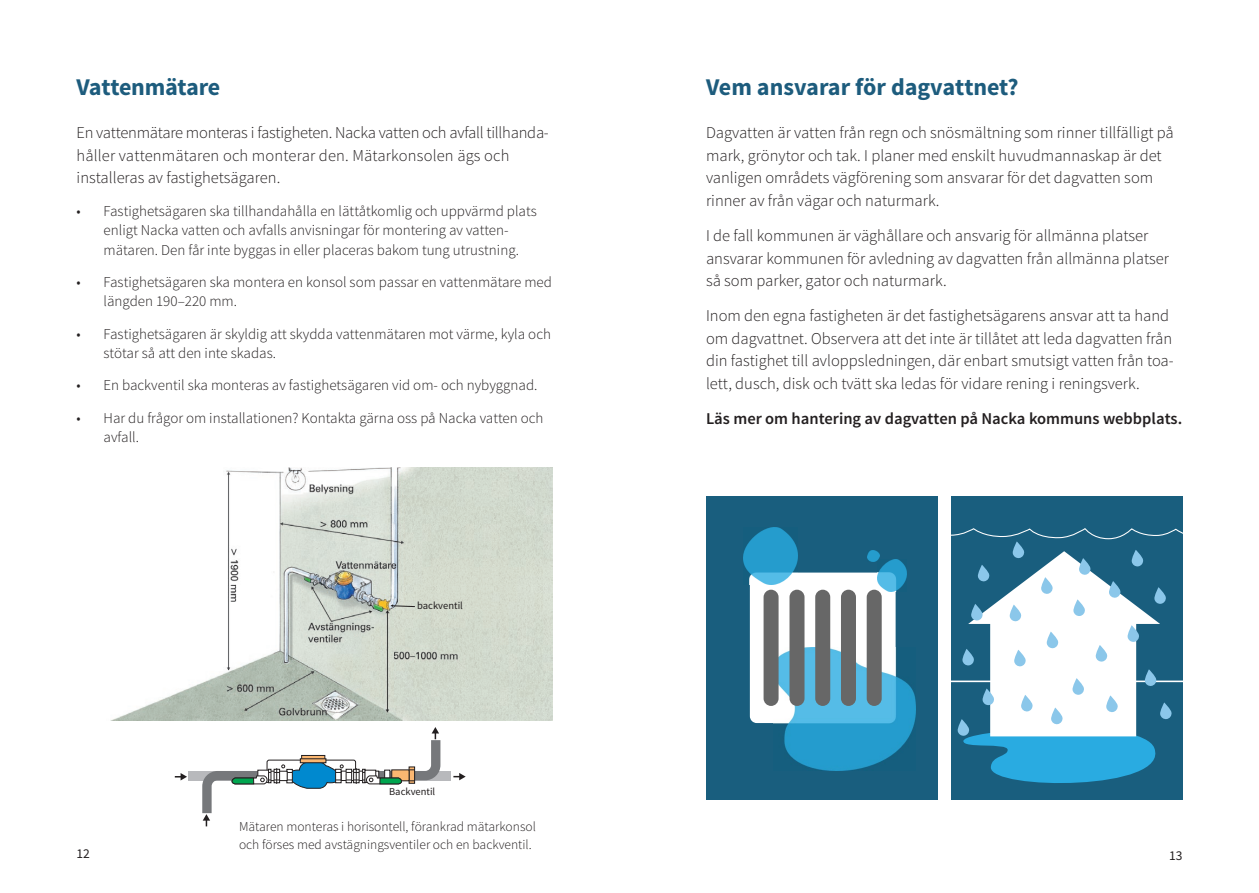
<style>
.page{position:relative;width:1259px;height:893px;background:#fff}
.page>*{position:absolute;margin:0;border:0;box-sizing:border-box;transform-origin:0 0}
.t1{font:700 24px "Source Sans Pro";letter-spacing:-.01em;color:#1d5c7d}
.t2{font:300 16.5px/22.5px "Source Sans Pro";color:#231f20}
.t3{font:600 16.5px "Source Sans Pro";color:#231f20}
.t4{font:300 15px/19.5px "Source Sans Pro";color:#231f20}
.t5{font:300 13.5px/18px "Source Sans Pro";color:#231f20}
.t6{font:13.5px "Source Sans Pro";color:#231f20}
.t7{font:10.5px "Source Sans Pro";color:#231f20}
</style>
<div class="page">
<div style="left:188px;top:771px;width:99px;height:10px;background:#b8b9bc"></div>
<div style="left:341px;top:771px;width:110px;height:9px;background:#b8b9bc"></div>
<svg style="left:175px;top:773px;width:12px;height:7px"></svg>
<svg style="left:453px;top:773px;width:13px;height:7px"></svg>
<svg style="left:202px;top:727px;width:238px;height:99px"></svg>
<img style="left:112px;top:468px;width:441px;height:252px">
<svg style="left:391px;top:604px;width:25px;height:3px"></svg>
<div style="left:951px;top:791px;width:231px;height:8px;background:#195e7e"></div>
<div style="left:706px;top:496px;width:238px;height:303px;background:#195e7e"></div>
<div style="left:938px;top:496px;width:12px;height:303px;background:#fff"></div>
<svg style="left:906px;top:496px;width:276px;height:295px"></svg>
<div style="left:750px;top:573px;width:145px;height:150px;background:#fff;border-radius:7px"></div>
<img style="left:774px;top:648px;width:141px;height:122px">
<img style="left:877px;top:560px;width:29px;height:31px">
<svg style="left:867px;top:551px;width:12px;height:11px"></svg>
<img style="left:744px;top:528px;width:53px;height:57px">
<div style="left:763px;top:590px;width:15px;height:116px;background:#676767;border-radius:8px"></div>
<div style="left:789px;top:590px;width:15px;height:116px;background:#676767;border-radius:8px"></div>
<div style="left:815px;top:590px;width:15px;height:116px;background:#676767;border-radius:8px"></div>
<div style="left:841px;top:590px;width:15px;height:116px;background:#676767;border-radius:8px"></div>
<div style="left:866px;top:590px;width:15px;height:116px;background:#676767;border-radius:8px"></div>
<h1 class="t1" style="left:77px;top:71px;width:145px">Vattenmätare</h1>
<p class="t2" style="left:77px;top:122px;width:472px">En vattenmätare monteras i fastigheten. Nacka vatten och avfall tillhanda&shy;håller vattenmätaren och monterar den. Mätarkonsolen ägs och installeras av fastighetsägaren.</p>
<p class="t4" style="left:104px;top:201px;width:435px;text-indent:-27px">• Fastighetsägaren ska tillhandahålla en lättåtkomlig och uppvärmd plats enligt Nacka vatten och avfalls anvisningar för montering av vatten&shy;mätaren. Den får inte byggas in eller placeras bakom tung utrustning.</p>
<p class="t4" style="left:104px;top:272px;width:450px;text-indent:-27px">• Fastighetsägaren ska montera en konsol som passar en vattenmätare med längden 190–220 mm.</p>
<p class="t4" style="left:104px;top:324px;width:449px;text-indent:-27px">• Fastighetsägaren är skyldig att skydda vattenmätaren mot värme, kyla och stötar så att den inte skadas.</p>
<p class="t4" style="left:77px;top:376px;width:462px">• En backventil ska monteras av fastighetsägaren vid om- och nybyggnad.</p>
<p class="t4" style="left:104px;top:408px;width:441px;text-indent:-27px">• Har du frågor om installationen? Kontakta gärna oss på Nacka vatten och avfall.</p>
<p class="t7" style="left:417px;top:599px;width:47px">backventil</p>
<p class="t7" style="left:389px;top:785px;width:48px">Backventil</p>
<h1 class="t1" style="left:706px;top:71px;width:314px">Vem ansvarar för dagvattnet?</h1>
<p class="t2" style="left:706px;top:122px;width:469px">Dagvatten är vatten från regn och snösmältning som rinner tillfälligt på mark, grönytor och tak. I planer med enskilt huvudmannaskap är det vanligen områdets vägförening som ansvarar för det dagvatten som rinner av från vägar och naturmark.</p>
<p class="t2" style="left:706px;top:224px;width:464px">I de fall kommunen är väghållare och ansvarig för allmänna platser ansvarar kommunen för avledning av dagvatten från allmänna platser så som parker, gator och naturmark.</p>
<p class="t2" style="left:706px;top:305px;width:469px">Inom den egna fastigheten är det fastighetsägarens ansvar att ta hand om dagvattnet. Observera att det inte är tillåtet att leda dagvatten från din fastighet till avloppsledningen, där enbart smutsigt vatten från toa&shy;lett, dusch, disk och tvätt ska ledas för vidare rening i reningsverk.</p>
<p class="t3" style="left:706px;top:408px;width:478px">Läs mer om hantering av dagvatten på Nacka kommuns webbplats.</p>
<p class="t5" style="left:239px;top:818px;width:298px">Mätaren monteras i horisontell, förankrad mätarkonsol och förses med avstägningsventiler och en backventil.</p>
<p class="t6" style="left:77px;top:846px;width:15px">12</p>
<p class="t6" style="left:1169px;top:847px;width:15px">13</p>
</div>
